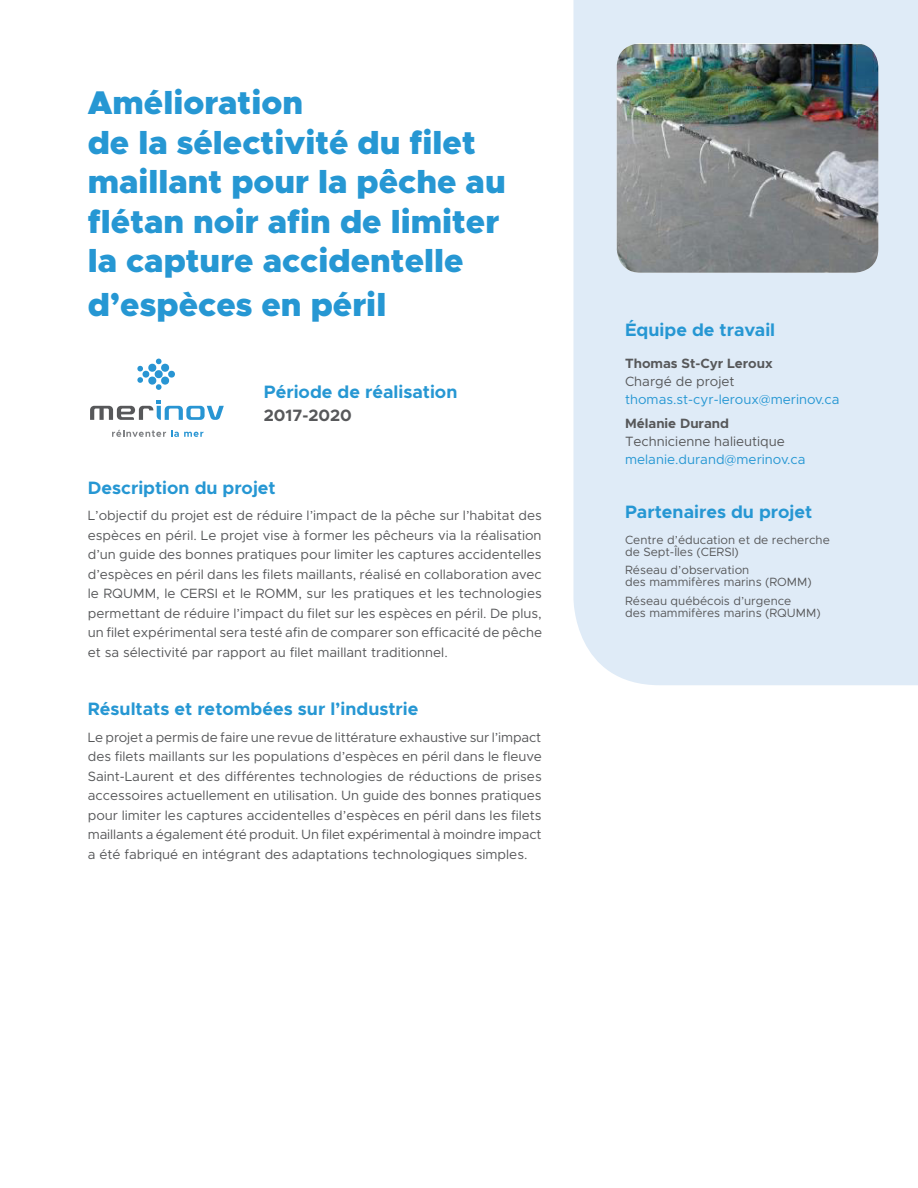
<style>
.page{position:relative;width:918px;height:1188px;background:#fff}
.page>*{position:absolute;margin:0;border:0;box-sizing:border-box;transform-origin:0 0}
.Titre_2{font:900 33px/39.6px "Metropolis";color:#2697d3}
.Texte{font:700 18px "Metropolis";color:#2697d3}
.Texte-2{font:700 16.5px "Metropolis";color:#57585a}
.Texte-3{font:13.5px/19.5px "Metropolis";color:#57585a;text-align:justify}
.Texte-4{font:13.5px/18px "Metropolis";color:#2697d3}
.Texte-5{font:12px/12px "Metropolis";color:#57585a}
.s1{font-weight:700;color:#57585a}
.s2{color:#57585a}
</style>
<div class="page">
<div style="left:573px;top:0;width:345px;height:685px;background:#dfebf7"></div>
<img style="left:617px;top:43px;width:261px;height:230px">
<svg style="left:137px;top:359px;width:38px;height:31px"></svg>
<svg style="left:90px;top:400px;width:134px;height:20px"></svg>
<svg style="left:112px;top:430px;width:91px;height:7px"></svg>
<p class="Titre_2" style="left:88px;top:83px;width:419px">Amélioration<br>de la sélectivité du filet maillant pour la pêche au flétan noir afin de limiter la capture accidentelle</p>
<p class="Titre_2" style="left:88px;top:284px;width:300px">d’espèces en péril</p>
<p class="Texte" style="left:264px;top:380px;width:195px">Période de réalisation</p>
<p class="Texte-2" style="left:264px;top:404px;width:90px">2017-2020</p>
<p class="Texte" style="left:88px;top:476px;width:190px">Description du projet</p>
<p class="Texte-3" style="left:88px;top:506px;width:456px">L’objectif du projet est de réduire l’impact de la pêche sur l’habitat des espèces en péril. Le projet vise à former les pêcheurs via la réalisation d’un guide des bonnes pratiques pour limiter les captures accidentelles d’espèces en péril dans les filets maillants, réalisé en collaboration avec le RQUMM, le CERSI et le ROMM, sur les pratiques et les technologies permettant de réduire l’impact du filet sur les espèces en péril. De plus, un filet expérimental sera testé afin de comparer son efficacité de pêche et sa sélectivité par rapport au filet maillant traditionnel.</p>
<p class="Texte" style="left:88px;top:698px;width:332px">Résultats et retombées sur l’industrie</p>
<p class="Texte-3" style="left:88px;top:727px;width:455px">Le projet a permis de faire une revue de littérature exhaustive sur l’impact des filets maillants sur les populations d’espèces en péril dans le fleuve Saint-Laurent et des différentes technologies de réductions de prises accessoires actuellement en utilisation. Un guide des bonnes pratiques pour limiter les captures accidentelles d’espèces en péril dans les filets maillants a également été produit. Un filet expérimental à moindre impact a été fabriqué en intégrant des adaptations technologiques simples.</p>
<p class="Texte" style="left:625px;top:319px;width:152px">Équipe de travail</p>
<p class="Texte-4" style="left:625px;top:354px;width:216px"><span class="s1">Thomas St-Cyr Leroux<br></span><span class="s2">Chargé de projet </span>thomas.st-cyr-leroux@merinov.ca</p>
<p class="Texte-4" style="left:625px;top:415px;width:182px"><span class="s1">Mélanie Durand<br></span><span class="s2">Technicienne halieutique </span>melanie.durand@merinov.ca</p>
<p class="Texte" style="left:625px;top:501px;width:189px">Partenaires du projet</p>
<p class="Texte-5" style="left:625px;top:534px;width:206px">Centre d’éducation et de recherche de Sept-Îles (CERSI)</p>
<p class="Texte-5" style="left:625px;top:564px;width:188px">Réseau d’observation<br>des mammifères marins (ROMM)</p>
<p class="Texte-5" style="left:625px;top:595px;width:197px">Réseau québécois d’urgence<br>des mammifères marins (RQUMM)</p>
</div>
